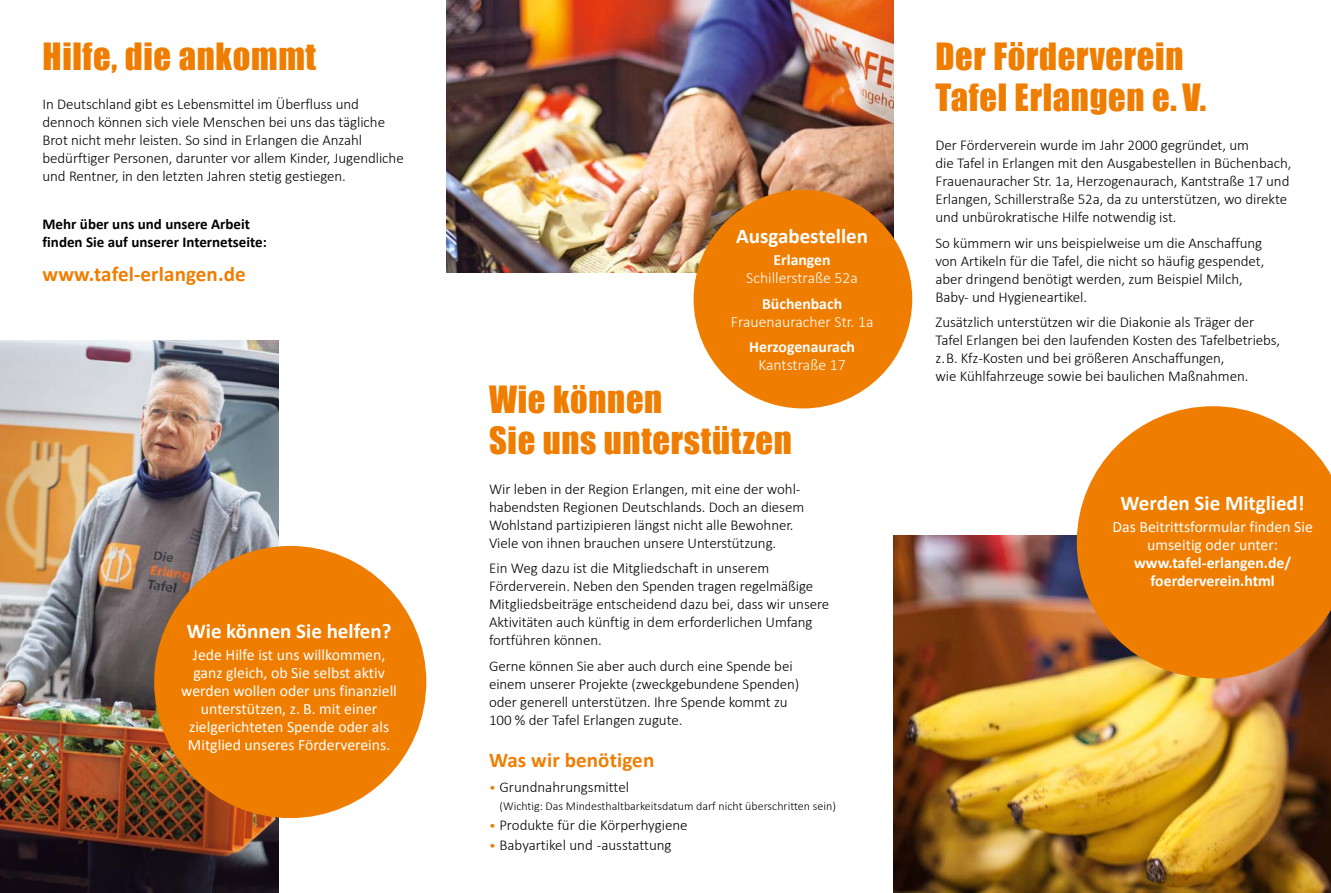
<style>
.page{position:relative;width:1331px;height:893px;background:#fff}
.page>*{position:absolute;margin:0;border:0;box-sizing:border-box;transform-origin:0 0}
.t1{font:34.5px/41.4px "Impact";letter-spacing:.02em;color:#ef7d00}
.t2{font:700 21px "Calibri";color:#fff}
.t3{font:700 21px "Calibri";letter-spacing:.005em;color:#ef7d00}
.t4{font:15.75px/18px "Calibri";color:#fff;text-align:center}
.t5{font:700 15.75px/18px "Calibri";color:#fff;text-align:center}
.t6{font:300 15.75px "Calibri";color:#fff}
.t7{font:300 15px/18px "Calibri";letter-spacing:-.005em;color:#000}
.t8{font:700 15px/18px "Calibri";color:#000}
.t9{font:300 12px "Calibri";color:#000}
.s1{font-size:13.5px;color:#ef7d00}
</style>
<div class="page">
<img style="left:893px;top:536px;width:438px;height:357px">
<img style="left:446px;top:0;width:447px;height:272px">
<img style="left:0;top:340px;width:279px;height:553px">
<div style="left:154px;top:546px;width:272px;height:272px;background:#ef7d00;border-radius:50%"></div>
<svg style="left:1077px;top:406px;width:254px;height:272px;background:#e8861c"></svg>
<div style="left:694px;top:190px;width:218px;height:218px;background:#ef7d00;border-radius:50%"></div>
<h1 class="t1" style="left:43px;top:35px;width:275px">Hilfe, die ankommt</h1>
<p class="t7" style="left:43px;top:95px;width:363px">In Deutschland gibt es Lebensmittel im Überfluss und dennoch können sich viele Menschen bei uns das tägliche Brot nicht mehr leisten. So sind in Erlangen die Anzahl bedürftiger Personen, darunter vor allem Kinder, Jugendliche und Rentner, in den letzten Jahren stetig gestiegen.</p>
<p class="t8" style="left:43px;top:215px;width:226px">Mehr über uns und unsere Arbeit finden Sie auf unserer Internetseite:</p>
<h2 class="t3" style="left:43px;top:260px;width:205px">www.tafel-erlangen.de</h2>
<h2 class="t2" style="left:187px;top:617px;width:206px">Wie können Sie helfen?</h2>
<p class="t4" style="left:181px;top:646px;width:217px">Jede Hilfe ist uns willkommen, ganz gleich, ob Sie selbst aktiv werden wollen oder uns finanziell unterstützen, z. B. mit einer zielgerichteten Spende oder als<br>Mitglied unseres Fördervereins.</p>
<h2 class="t2" style="left:736px;top:222px;width:134px">Ausgabestellen</h2>
<p class="t5" style="left:773px;top:251px;width:59px">Erlangen</p>
<p class="t6" style="left:746px;top:268px;width:113px">Schillerstraße 52a</p>
<p class="t5" style="left:762px;top:294px;width:81px">Büchenbach</p>
<p class="t6" style="left:731px;top:312px;width:144px">Frauenauracher Str. 1a</p>
<p class="t5" style="left:749px;top:338px;width:107px">Herzogenaurach</p>
<p class="t6" style="left:758px;top:355px;width:89px">Kantstraße 17</p>
<h1 class="t1" style="left:489px;top:378px;width:304px">Wie können<br>Sie uns unterstützen</h1>
<p class="t7" style="left:489px;top:479px;width:317px">Wir leben in der Region Erlangen, mit eine der wohl&shy;habendsten Regionen Deutschlands. Doch an diesem Wohlstand partizipieren längst nicht alle Bewohner.<br>Viele von ihnen brauchen unsere Unterstützung.</p>
<p class="t7" style="left:489px;top:559px;width:342px">Ein Weg dazu ist die Mitgliedschaft in unserem Förderverein. Neben den Spenden tragen regelmäßige Mitgliedsbeiträge entscheidend dazu bei, dass wir unsere Aktivitäten auch künftig in dem erforderlichen Umfang fortführen können.</p>
<p class="t7" style="left:489px;top:656px;width:312px">Gerne können Sie aber auch durch eine Spende bei einem -unserer Projekte (zweckgebundene Spenden) oder generell unterstützen. Ihre Spende kommt zu 100 % der Tafel Erlangen zugute.</p>
<h2 class="t3" style="left:489px;top:746px;width:167px">Was wir benötigen</h2>
<p class="t7" style="left:489px;top:778px;width:142px"><span class="s1">•</span> Grundnahrungsmittel</p>
<p class="t9" style="left:499px;top:799px;width:338px">(Wichtig: Das Mindesthaltbarkeitsdatum darf nicht überschritten sein)</p>
<p class="t7" style="left:489px;top:816px;width:200px"><span class="s1">•</span> Produkte für die Körperhygiene</p>
<p class="t7" style="left:489px;top:836px;width:184px"><span class="s1">•</span> Babyartikel und -ausstattung</p>
<h1 class="t1" style="left:935px;top:35px;width:272px">Der Förderverein<br>Tafel Erlangen e. V.</h1>
<p class="t7" style="left:935px;top:136px;width:357px">Der Förderverein wurde im Jahr 2000 gegründet, um<br>die Tafel in Erlangen mit den Ausgabestellen in Büchenbach, Frauenauracher Str. 1a, Herzogenaurach, Kantstraße 17 und Erlangen, Schillerstraße 52a, da zu unterstützen, wo direkte und unbürokratische Hilfe notwendig ist.</p>
<p class="t7" style="left:935px;top:234px;width:330px">So kümmern wir uns beispielweise um die Anschaffung von Artikeln für die Tafel, die nicht so häufig gespendet, aber dringend benötigt werden, zum Beispiel Milch, Baby- und Hygieneartikel.</p>
<p class="t7" style="left:935px;top:313px;width:346px">Zusätzlich unterstützen wir die Diakonie als Träger der Tafel Erlangen bei den laufenden Kosten des Tafelbetriebs, z. B. Kfz-Kosten und bei größeren Anschaffungen,<br>wie Kühlfahrzeuge sowie bei baulichen Maßnahmen.</p>
<h2 class="t2" style="left:1121px;top:489px;width:186px">Werden Sie Mitglied!</h2>
<p class="t4" style="left:1112px;top:518px;width:202px">Das Beitrittsformular finden Sie umseitig oder unter:</p>
<p class="t5" style="left:1134px;top:554px;width:159px">www.tafel-erlangen.de/ foerderverein.html</p>
</div>
